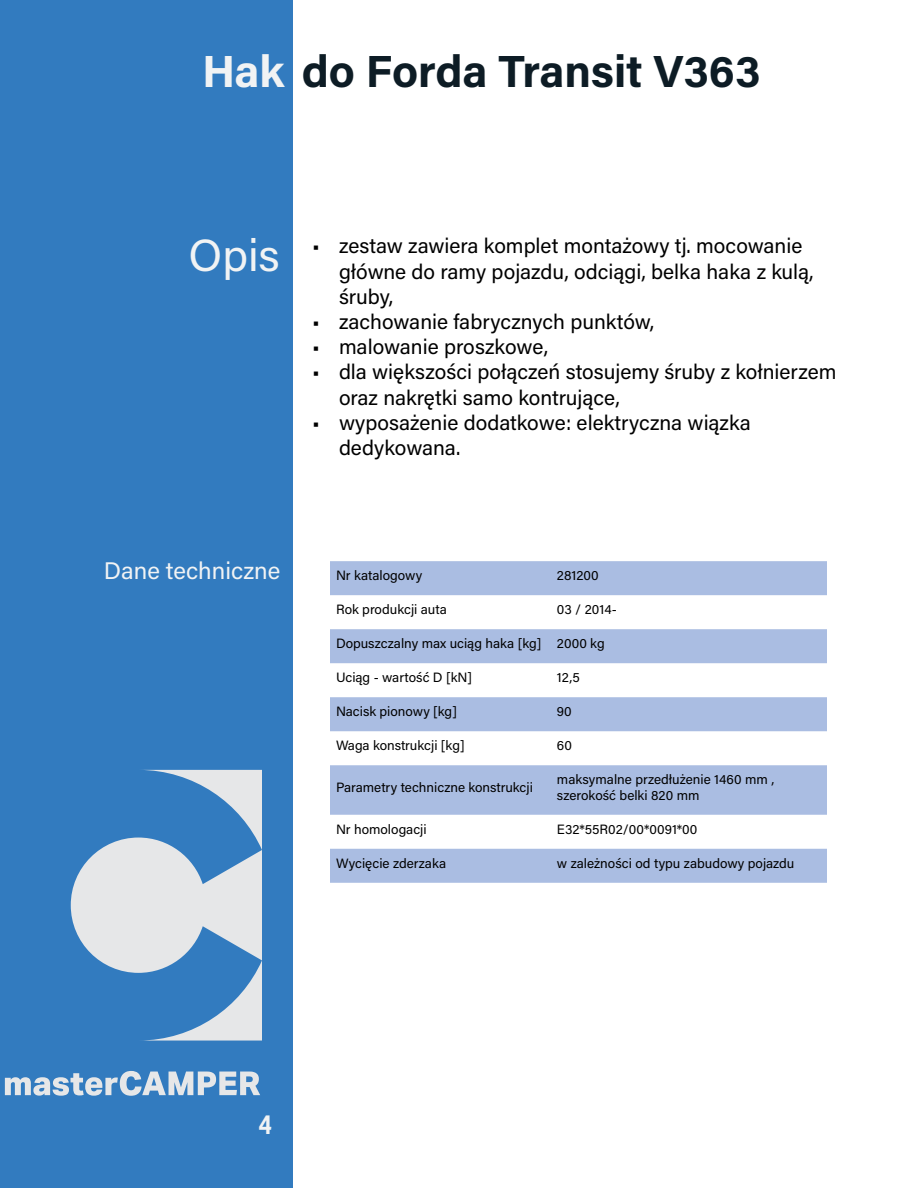
<style>
.page{position:relative;width:918px;height:1188px;background:#fff}
.page>*{position:absolute;margin:0;border:0;box-sizing:border-box;transform-origin:0 0}
.t1{font:700 45px "Acumin Pro";color:#0d1c25}
.t2{font:700 27px "Aktiv Grotesk Cd";color:#f1f3f4}
.t3{font:24px "Acumin Pro";color:#f1f3f4}
.t4{font:21px/25.2px "Acumin Pro";color:#000}
.t5{font:13.5px/16.2px "Acumin Pro";color:#000}
.s1{color:#f1f3f4}
.s2{font-size:45px;color:#f1f3f4}
</style>
<div class="page">
<div style="left:0;top:0;width:293px;height:1188px;background:#327bbf"></div>
<svg style="left:71px;top:770px;width:191px;height:271px"></svg>
<svg style="left:5px;top:1071px;width:255px;height:25px"></svg>
<svg style="left:330px;top:561px;width:497px;height:322px;fill:#aabde2"></svg>
<h1 class="t1" style="left:202px;top:40px;width:560px"><span class="s1">Hak</span> do Forda Transit V363</h1>
<h3 class="t4" style="left:339px;top:233px;width:476px;text-indent:-150px"><span class="s2">Opis</span> • zestaw zawiera komplet montażowy tj. mocowanie główne do ramy pojazdu, odciągi, belka haka z kulą, śruby,</h3>
<h3 class="t4" style="left:312px;top:308px;width:344px">• zachowanie fabrycznych punktów,</h3>
<h3 class="t4" style="left:312px;top:333px;width:238px">• malowanie proszkowe,</h3>
<h3 class="t4" style="left:339px;top:359px;width:499px;text-indent:-27px">• dla większości połączeń stosujemy śruby z kołnierzem oraz nakrętki samo kontrujące,</h3>
<h3 class="t4" style="left:339px;top:409px;width:414px;text-indent:-27px">• wyposażenie dodatkowe: elektryczna wiązka dedykowana.</h3>
<h3 class="t3" style="left:104px;top:554px;width:178px">Dane techniczne</h3>
<p class="t5" style="left:336px;top:567px;width:88px">Nr katalogowy</p>
<p class="t5" style="left:557px;top:567px;width:43px">281200</p>
<p class="t5" style="left:336px;top:601px;width:113px">Rok produkcji auta</p>
<p class="t5" style="left:557px;top:601px;width:61px">03 / 2014-</p>
<p class="t5" style="left:336px;top:635px;width:270px">Dopuszczalny max uciąg haka [kg] 2000 kg</p>
<p class="t5" style="left:336px;top:669px;width:138px">Uciąg - wartość D [kN]</p>
<p class="t5" style="left:557px;top:669px;width:24px">12,5</p>
<p class="t5" style="left:336px;top:703px;width:123px">Nacisk pionowy [kg]</p>
<p class="t5" style="left:557px;top:703px;width:16px">90</p>
<p class="t5" style="left:336px;top:737px;width:130px">Waga konstrukcji [kg]</p>
<p class="t5" style="left:557px;top:737px;width:17px">60</p>
<p class="t5" style="left:336px;top:779px;width:198px">Parametry techniczne konstrukcji</p>
<p class="t5" style="left:557px;top:771px;width:219px">maksymalne przedłużenie 1460 mm , szerokość belki 820 mm</p>
<p class="t5" style="left:336px;top:820px;width:92px">Nr homologacji</p>
<p class="t5" style="left:557px;top:820px;width:142px">E32*55R02/00*0091*00</p>
<p class="t5" style="left:336px;top:854px;width:112px">Wycięcie zderzaka</p>
<p class="t5" style="left:557px;top:854px;width:239px">w zależności od typu zabudowy pojazdu</p>
<h2 class="t2" style="left:258px;top:1107px;width:15px">4</h2>
</div>
